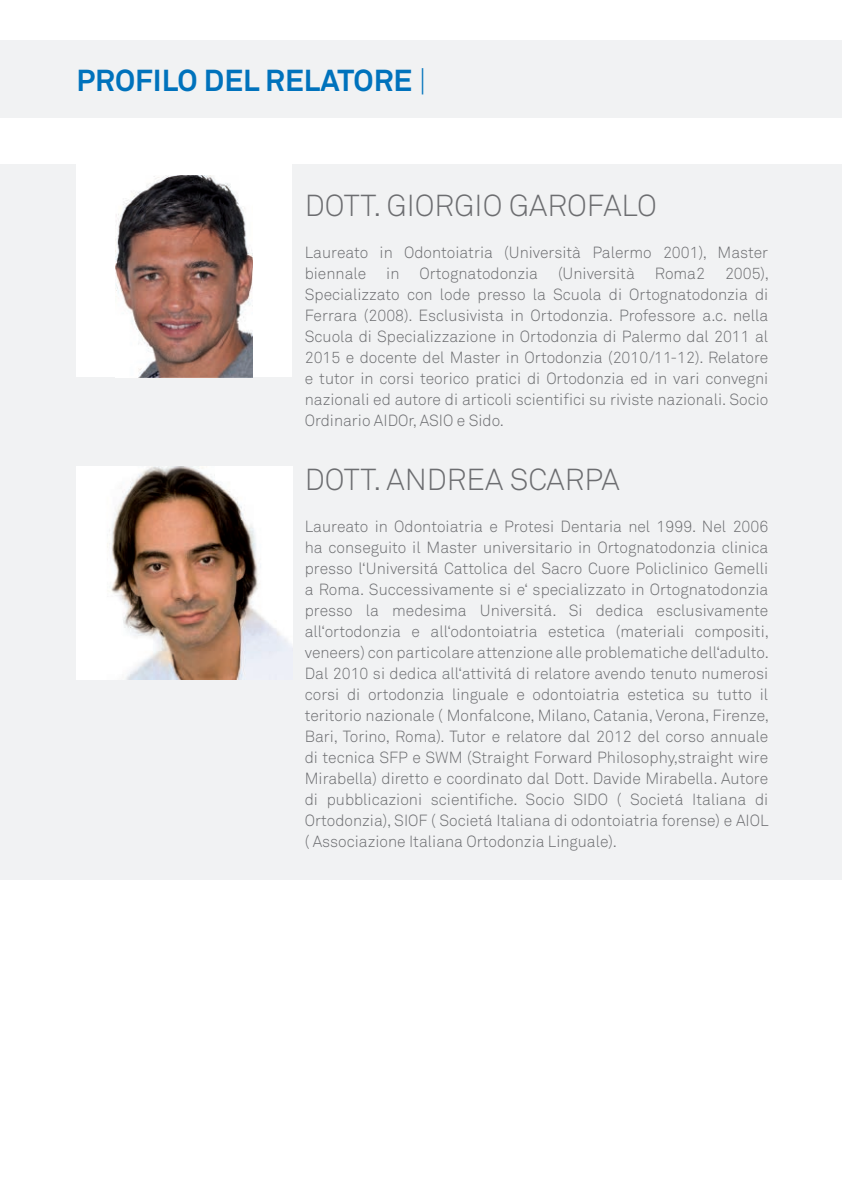
<style>
.page{position:relative;width:842px;height:1191px;background:#fff}
.page>*{position:absolute;margin:0;border:0;box-sizing:border-box;transform-origin:0 0}
.t1{font:300 30px "Akkurat";color:#6c6d70}
.t2{font:700 30px "Akkurat";color:#0072bc}
.t3{font:300 16px/21px "Akkurat";color:#6c6d70;text-align:justify}
.s1{font-weight:300}
</style>
<div class="page">
<div style="left:0;top:40px;width:842px;height:78px;background:#f1f2f3"></div>
<div style="left:0;top:164px;width:842px;height:715px;background:#f1f2f3"></div>
<div style="left:77px;top:164px;width:215px;height:213px;background:#fff"></div>
<img style="left:116px;top:176px;width:137px;height:201px">
<img style="left:77px;top:467px;width:215px;height:212px">
<h1 class="t2" style="left:77px;top:62px;width:351px">PROFILO DEL RELATORE <span class="s1">|</span></h1>
<h1 class="t1" style="left:305px;top:188px;width:354px">DOTT. GIORGIO GAROFALO</h1>
<p class="t3" style="left:305px;top:242px;width:466px">Laureato in Odontoiatria (Università Palermo 2001), Master biennale in Ortognatodonzia (Università Roma2 2005), Specializzato con lode presso la Scuola di Ortognatodonzia di Ferrara (2008). Esclusivista in Ortodonzia. Professore a.c. nella Scuola di Specializzazione in Ortodonzia di Palermo dal 2011 al 2015 e docente del Master in Ortodonzia (2010/11-12). Relatore e tutor in corsi teorico pratici di Ortodonzia ed in vari convegni nazionali ed autore di articoli scientifici su riviste nazionali. Socio Ordinario AIDOr, ASIO e Sido.</p>
<h1 class="t1" style="left:305px;top:462px;width:317px">DOTT. ANDREA SCARPA</h1>
<p class="t3" style="left:305px;top:516px;width:466px">Laureato in Odontoiatria e Protesi Dentaria nel 1999. Nel 2006 ha conseguito il Master universitario in Ortognatodonzia clinica presso l‘Universitá Cattolica del Sacro Cuore Policlinico Gemelli a Roma. Successivamente si e‘ specializzato in Ortognatodonzia presso la medesima Universitá. Si dedica esclusivamente all‘ortodonzia e all‘odontoiatria estetica (materiali compositi, veneers) con particolare attenzione alle problematiche dell‘adulto.<br>Dal 2010 si dedica all‘attivitá di relatore avendo tenuto numerosi corsi di ortodonzia linguale e odontoiatria estetica su tutto il teritorio nazionale ( Monfalcone, Milano, Catania, Verona, Firenze, Bari, Torino, Roma). Tutor e relatore dal 2012 del corso annuale di tecnica SFP e SWM (Straight Forward Philosophy,straight wire Mirabella) diretto e coordinato dal Dott. Davide Mirabella. Autore di pubblicazioni scientifiche. Socio SIDO ( Societá Italiana di Ortodonzia), SIOF ( Societá Italiana di odontoiatria forense) e AIOL ( Associazione Italiana Ortodonzia Linguale).</p>
</div>
